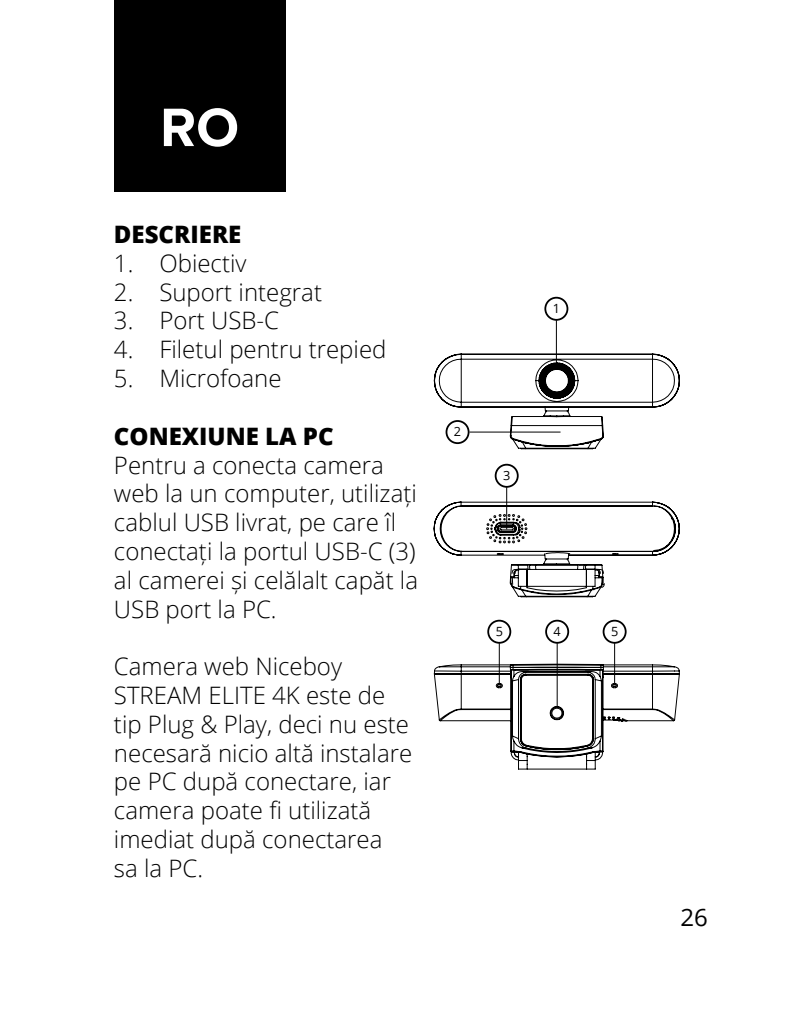
<style>
.page{position:relative;width:794px;height:1021px;background:#fff}
.page>*{position:absolute;margin:0;border:0;box-sizing:border-box;transform-origin:0 0}
.t1{font:700 56px "Proxima Nova";color:#fff}
.t2{font:300 24px/28.8px "Open Sans";color:#000}
.t3{font:800 24px "Open Sans";color:#000}
.t4{font:24px "Open Sans";color:#000}
.t5{font:12.8px "Open Sans";color:#000}
</style>
<div class="page">
<div style="left:114px;top:0;width:171px;height:191px;background:#000"></div>
<hr style="left:506px;top:487px;width:1px;height:42px;background:#000">
<hr style="left:498px;top:643px;width:2px;height:42px;background:#000">
<hr style="left:614px;top:643px;width:1px;height:42px;background:#000">
<hr style="left:556px;top:643px;width:2px;height:65px;background:#000">
<hr style="left:556px;top:320px;width:1px;height:42px;background:#000">
<div style="left:495px;top:464px;width:23px;height:24px;border:2px solid #000;border-radius:50%"></div>
<div style="left:487px;top:619px;width:24px;height:24px;border:2px solid #000;border-radius:50%"></div>
<div style="left:602px;top:619px;width:24px;height:24px;border:2px solid #000;border-radius:50%"></div>
<div style="left:545px;top:619px;width:24px;height:24px;border:2px solid #000;border-radius:50%"></div>
<div style="left:544px;top:297px;width:24px;height:24px;border:2px solid #000;border-radius:50%"></div>
<svg style="left:433px;top:663px;width:247px;height:106px"></svg>
<svg style="left:433px;top:353px;width:247px;height:96px"></svg>
<svg style="left:433px;top:501px;width:247px;height:96px"></svg>
<p class="t1" style="left:160px;top:86px;width:80px">RO</p>
<p class="t3" style="left:114px;top:216px;width:129px">DESCRIERE</p>
<p class="t2" style="left:114px;top:248px;width:134px">1. Obiectiv</p>
<p class="t2" style="left:114px;top:277px;width:210px">2. Suport integrat</p>
<p class="t2" style="left:114px;top:306px;width:167px">3. Port USB-C</p>
<p class="t2" style="left:114px;top:334px;width:274px">4. Filetul pentru trepied</p>
<p class="t2" style="left:114px;top:363px;width:169px">5. Microfoane</p>
<p class="t3" style="left:114px;top:417px;width:221px">CONEXIUNE LA PC</p>
<p class="t2" style="left:114px;top:450px;width:306px">Pentru a conecta camera web la un computer, utilizați cablul USB livrat, pe care îl conectați la portul USB-C (3) al camerei și celălalt capăt la<br>USB port la PC.</p>
<p class="t2" style="left:114px;top:651px;width:300px">Camera web Niceboy<br>STREAM ELITE 4K este de tip Plug &amp; Play, deci nu este necesară nicio altă instalare pe PC după conectare, iar camera poate fi utilizată imediat după conectarea sa la PC.</p>
<p class="t5" style="left:553px;top:299px;width:9px">1</p>
<p class="t5" style="left:454px;top:423px;width:9px">2</p>
<p class="t5" style="left:503px;top:466px;width:9px">3</p>
<p class="t5" style="left:495px;top:622px;width:9px">5</p>
<p class="t5" style="left:553px;top:622px;width:9px">4</p>
<p class="t5" style="left:611px;top:622px;width:9px">5</p>
<p class="t4" style="left:680px;top:900px;width:29px">26</p>
</div>
